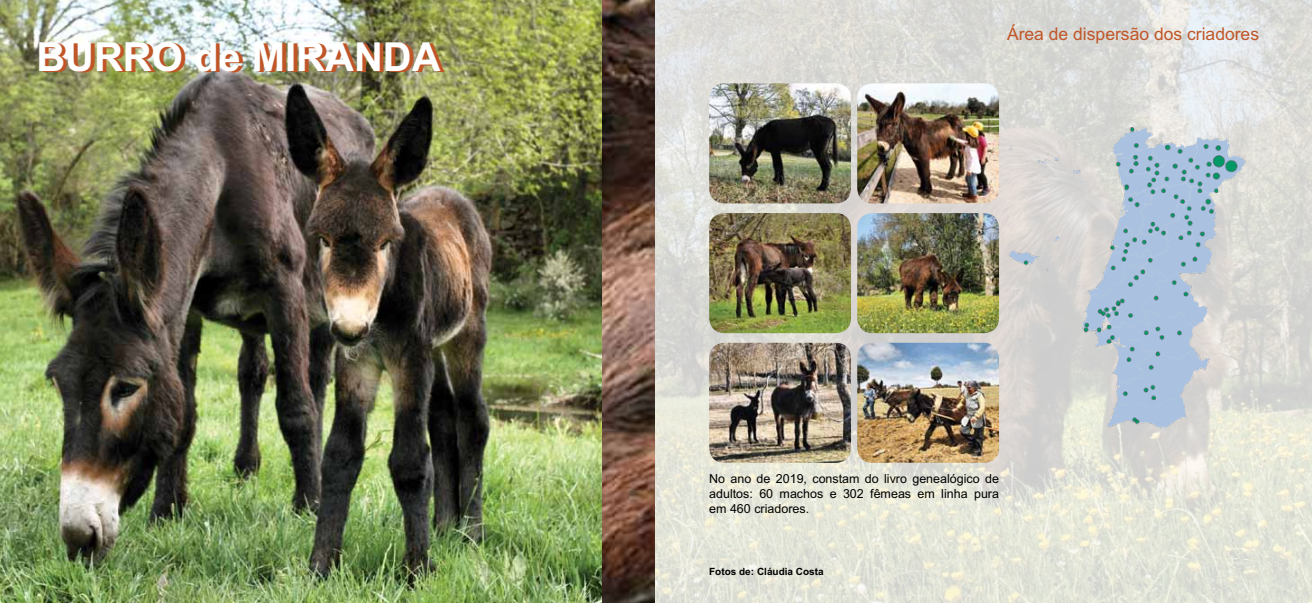
<style>
.page{position:relative;width:1312px;height:603px;background:#fff}
.page>*{position:absolute;margin:0;border:0;box-sizing:border-box;transform-origin:0 0}
.t1{font:700 40px "Arial";color:#c05627}
.t2{font:17.5px "Arial";color:#c05627}
.t3{font:12.5px/15px "Arial";color:#000;text-align:justify}
.t4{font:700 10px "Arial";color:#000}
</style>
<div class="page">
<img style="left:654px;top:0;width:657px;height:602px">
<img style="left:0;top:0;width:654px;height:602px">
<img style="left:857px;top:83px;width:141px;height:120px">
<img style="left:857px;top:213px;width:141px;height:120px">
<img style="left:709px;top:213px;width:141px;height:120px">
<img style="left:709px;top:83px;width:141px;height:120px">
<img style="left:709px;top:342px;width:141px;height:120px">
<img style="left:857px;top:342px;width:141px;height:120px">
<img style="left:1006px;top:128px;width:262px;height:300px">
<h1 class="t1" style="left:40px;top:36px;width:406px">BURRO de MIRANDA</h1>
<h2 class="t2" style="left:1006px;top:24px;width:253px">Área de dispersão dos criadores</h2>
<p class="t3" style="left:709px;top:471px;width:291px">No ano de 2019, constam do livro genealógico de adultos: 60 machos e 302 fêmeas em linha pura em 460 criadores.</p>
<p class="t4" style="left:709px;top:566px;width:116px">Fotos de: Cláudia Costa</p>
</div>
